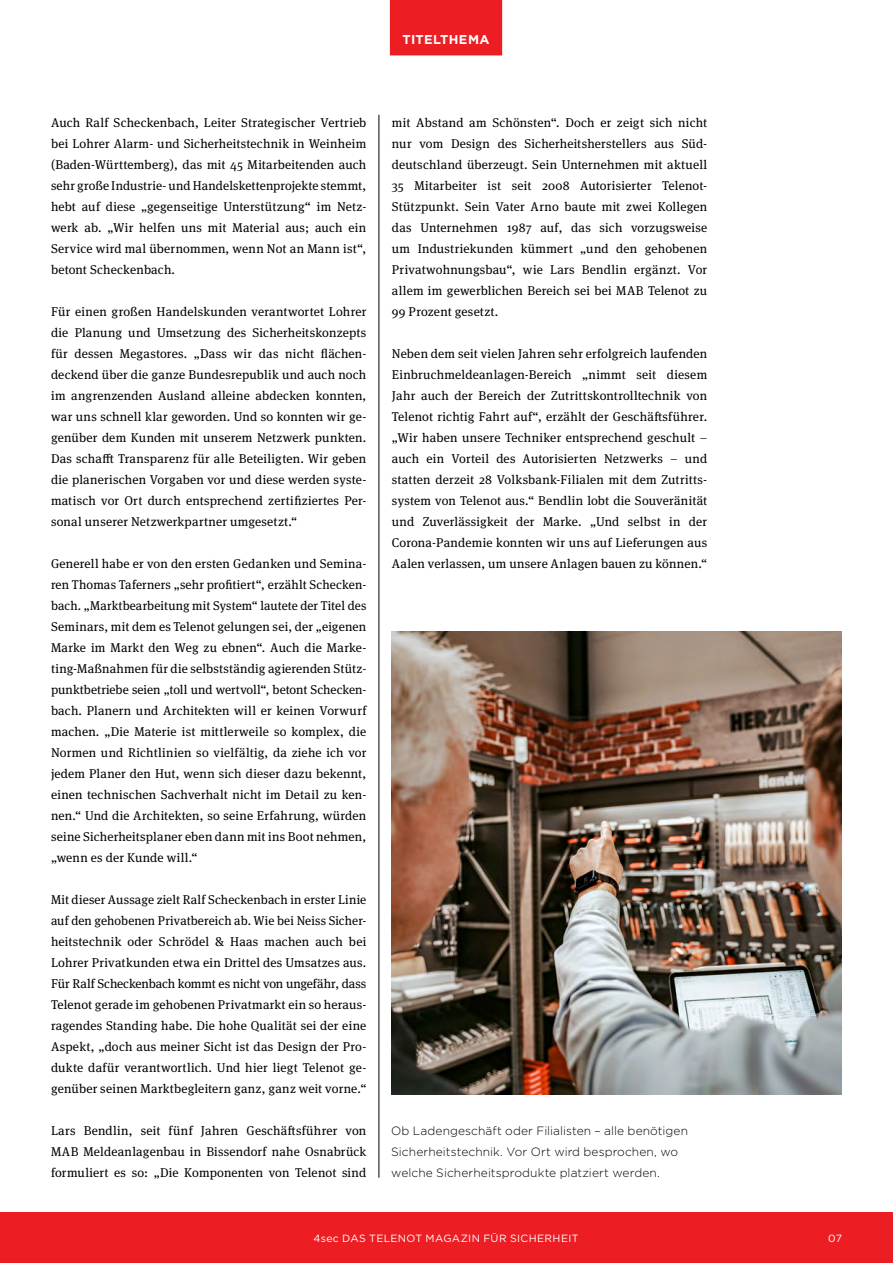
<style>
.page{position:relative;width:893px;height:1263px;background:#fff}
.page>*{position:absolute;margin:0;border:0;box-sizing:border-box;transform-origin:0 0}
.t1{font:12.75px/21px "Meta Serif OT";letter-spacing:.015em;color:#000;text-align:justify}
.t2{font:700 12.75px "Gotham";letter-spacing:.02em;color:#fff}
.t3{font:300 12px/21px "Gotham";letter-spacing:.005em;color:#000}
.t4{font:10.5px "Gotham";letter-spacing:.03em;color:#fff}
</style>
<div class="page">
<hr style="left:379px;top:115px;width:1px;height:1063px;background:#000">
<img style="left:391px;top:631px;width:451px;height:463px">
<div style="left:0;top:1212px;width:893px;height:51px;background:#ed1d24"></div>
<div style="left:390px;top:0;width:112px;height:55px;background:#ed1d24"></div>
<p class="t2" style="left:403px;top:31px;width:88px">TITELTHEMA</p>
<p class="t1" style="left:51px;top:112px;width:317px">Auch Ralf Scheckenbach, Leiter Strategischer Vertrieb bei Lohrer Alarm- und Sicherheitstechnik in Weinheim (Baden-Württemberg), das mit 45 Mitarbeitenden auch sehr große Industrie- und Handelskettenprojekte stemmt, hebt auf diese „gegenseitige Unterstützung“ im Netz&shy;werk ab. „Wir helfen uns mit Material aus; auch ein Service wird mal übernommen, wenn Not an Mann ist“, betont Scheckenbach.</p>
<p class="t1" style="left:51px;top:301px;width:317px">Für einen großen Handelskunden verantwortet Lohrer die Planung und Umsetzung des Sicherheitskonzepts für dessen Megastores. „Dass wir das nicht flächen&shy;deckend über die ganze Bundesrepublik und auch noch im angrenzenden Ausland alleine abdecken konnten, war uns schnell klar geworden. Und so konnten wir ge&shy;genüber dem Kunden mit unserem Netzwerk punkten.<br>Das schafft Transparenz für alle Beteiligten. Wir geben die planerischen Vorgaben vor und diese werden syste&shy;matisch vor Ort durch entsprechend zertifiziertes Per&shy;sonal unserer Netzwerkpartner umgesetzt.“</p>
<p class="t1" style="left:51px;top:553px;width:317px">Generell habe er von den ersten Gedanken und Semina&shy;ren Thomas Taferners „sehr profitiert“, erzählt Schecken&shy;bach. „Marktbearbeitung mit System“ lautete der Titel des Seminars, mit dem es Telenot gelungen sei, der „eigenen Marke im Markt den Weg zu ebnen“. Auch die Marke&shy;ting-Maßnahmen für die selbstständig agierenden Stütz&shy;punktbetriebe seien „toll und wertvoll“, betont Schecken&shy;bach. Planern und Architekten will er keinen Vorwurf machen. „Die Materie ist mittlerweile so komplex, die Normen und Richtlinien so vielfältig, da ziehe ich vor jedem Planer den Hut, wenn sich dieser dazu bekennt, einen technischen Sachverhalt nicht im Detail zu ken&shy;nen.“ Und die Architekten, so seine Erfahrung, würden seine Sicherheitsplaner eben dann mit ins Boot nehmen, „wenn es der Kunde will.“</p>
<p class="t1" style="left:51px;top:889px;width:317px">Mit dieser Aussage zielt Ralf Scheckenbach in erster Linie auf den gehobenen Privatbereich ab. Wie bei Neiss Sicher&shy;heitstechnik oder Schrödel &amp; Haas machen auch bei Lohrer Privatkunden etwa ein Drittel des Umsatzes aus.<br>Für Ralf Scheckenbach kommt es nicht von ungefähr, dass Telenot gerade im gehobenen Privatmarkt ein so heraus&shy;ragendes Standing habe. Die hohe Qualität sei der eine Aspekt, „doch aus meiner Sicht ist das Design der Pro&shy;dukte dafür verantwortlich. Und hier liegt Telenot ge&shy;genüber seinen Marktbegleitern ganz, ganz weit vorne.“</p>
<p class="t1" style="left:51px;top:1120px;width:317px">Lars Bendlin, seit fünf Jahren Geschäftsführer von MAB Meldeanlagenbau in Bissendorf nahe Osnabrück formuliert es so: „Die Komponenten von Telenot sind</p>
<p class="t1" style="left:392px;top:112px;width:317px">mit Abstand am Schönsten“. Doch er zeigt sich nicht nur vom Design des Sicherheitsherstellers aus Süd&shy;deutschland überzeugt. Sein Unternehmen mit aktuell 35 Mitarbeiter ist seit 2008 Autorisierter Telenot-Stützpunkt. Sein Vater Arno baute mit zwei Kollegen das Unternehmen 1987 auf, das sich vorzugsweise um Industriekunden kümmert „und den gehobenen Privatwohnungsbau“, wie Lars Bendlin ergänzt. Vor allem im gewerblichen Bereich sei bei MAB Telenot zu 99 Prozent gesetzt.</p>
<p class="t1" style="left:392px;top:343px;width:317px">Neben dem seit vielen Jahren sehr erfolgreich laufenden Einbruchmeldeanlagen-Bereich „nimmt seit diesem Jahr auch der Bereich der Zutrittskontrolltechnik von Telenot richtig Fahrt auf“, erzählt der Geschäftsführer. „Wir haben unsere Techniker entsprechend geschult – auch ein Vorteil des Autorisierten Netzwerks – und statten derzeit 28 Volksbank-Filialen mit dem Zutritts&shy;system von Telenot aus.“ Bendlin lobt die Souveränität und Zuverlässigkeit der Marke. „Und selbst in der Corona-Pandemie konnten wir uns auf Lieferungen aus Aalen verlassen, um unsere Anlagen bauen zu können.“</p>
<p class="t3" style="left:391px;top:1120px;width:298px">Ob Ladengeschäft oder Filialisten – alle benötigen<br>Sicherheitstechnik. Vor Ort wird besprochen, wo welche Sicherheitsprodukte platziert werden.</p>
<p class="t4" style="left:313px;top:1231px;width:267px">4sec DAS TELENOT MAGAZIN FÜR SICHERHEIT</p>
<p class="t4" style="left:828px;top:1231px;width:15px">07</p>
</div>
